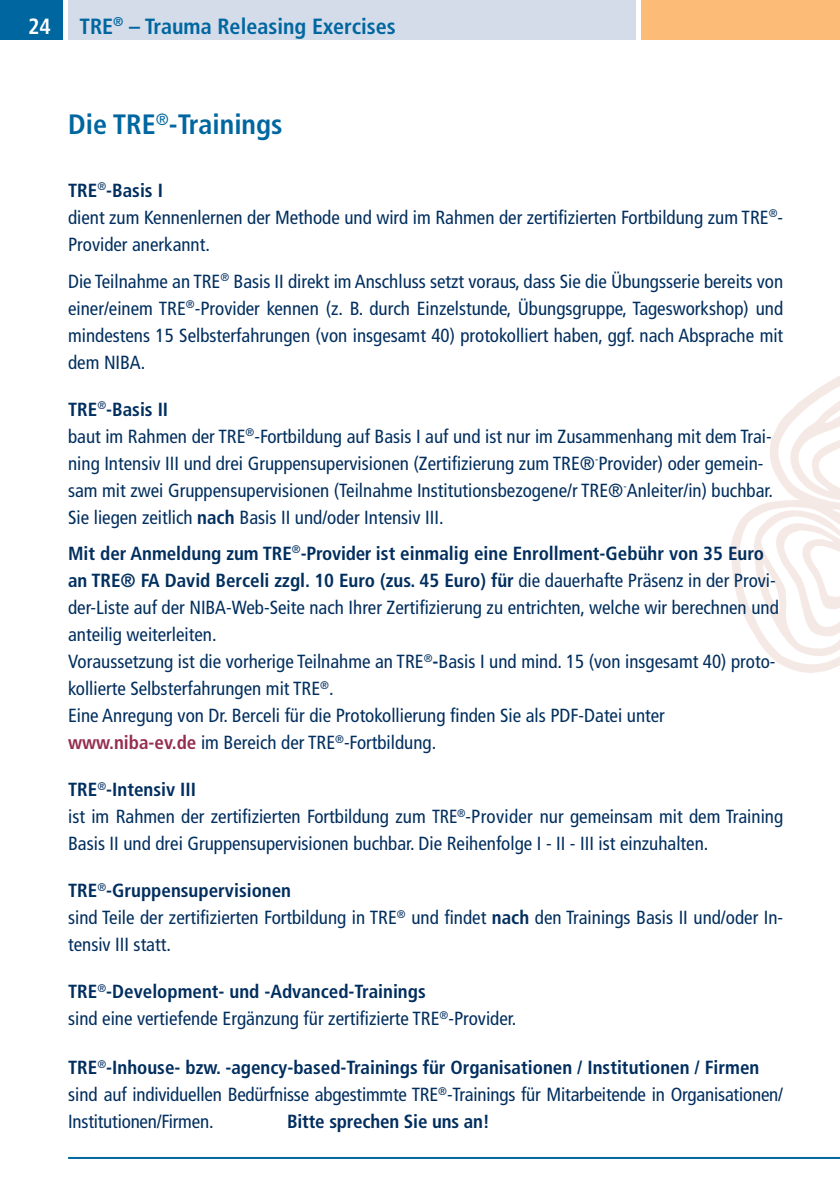
<style>
.page{position:relative;width:840px;height:1191px;background:#fff}
.page>*{position:absolute;margin:0;border:0;box-sizing:border-box;transform-origin:0 0}
.t1{font:700 condensed 28px "Frutiger LT Std";color:#0066a0}
.t2{font:700 condensed 22px "Frutiger LT Std";color:#0066a0}
.t3{font:700 condensed 22px "Frutiger LT Std";color:#fff}
.t4{font:condensed 19px/27px "Frutiger LT Std";color:#002e5e}
.t5{font:700 condensed 19px "Frutiger LT Std";letter-spacing:-.01em;color:#002e5e}
.s1{font-weight:700}
.s2{font-weight:700;color:#952d4f}
</style>
<div class="page">
<div style="left:641px;top:0;width:198px;height:40px;background:#fcbb76"></div>
<div style="left:68px;top:0;width:567px;height:40px;background:#d4dcea"></div>
<div style="left:0;top:0;width:62px;height:40px;background:#0066a0"></div>
<hr style="left:68px;top:1157px;width:771px;height:2px;background:#0066a0">
<svg style="left:731px;top:376px;width:108px;height:297px"></svg>
<hr style="left:839px;top:776px;width:1px;height:181px;background:#feeee3">
<p class="t3" style="left:28px;top:13px;width:24px">24</p>
<p class="t2" style="left:79px;top:13px;width:318px">TRE<sup>®</sup> – Trauma Releasing Exercises</p>
<h1 class="t1" style="left:68px;top:108px;width:216px">Die TRE<sup>®</sup>-Trainings</h1>
<p class="t4" style="left:68px;top:177px;width:716px"><span class="s1">TRE</span><sup>®</sup><span class="s1">-Basis I<br></span>dient zum Kennenlernen der Methode und wird im Rahmen der zertifizierten Fortbildung zum TRE<sup>®</sup>-<br>Provider anerkannt.</p>
<p class="t4" style="left:68px;top:268px;width:716px;text-align:justify">Die Teilnahme an TRE<sup>®</sup> Basis II direkt im Anschluss setzt voraus, dass Sie die Übungsserie bereits von einer/einem TRE<sup>®</sup>-Provider kennen (z. B. durch Einzelstunde, Übungsgruppe, Tagesworkshop) und mindestens 15 Selbsterfahrungen (von insgesamt 40) protokolliert haben, ggf. nach Absprache mit dem NIBA.</p>
<p class="t4" style="left:68px;top:396px;width:706px"><span class="s1">TRE</span><sup>®</sup><span class="s1">-Basis II<br></span>baut im Rahmen der TRE<sup>®</sup>-Fortbildung auf Basis I auf und ist nur im Zusammenhang mit dem Trai&shy;ning Intensiv III und drei Gruppensupervisionen (Zertifizierung zum TRE®<sup>-</sup>Provider) oder gemein&shy;sam mit zwei Gruppensupervisionen (Teilnahme Institutionsbezogene/r TRE®<sup>-</sup>Anleiter/in) buchbar.<br>Sie liegen zeitlich <span class="s1">nach</span> Basis II und/oder Intensiv III.</p>
<p class="t4" style="left:68px;top:540px;width:711px"><span class="s1">Mit der Anmeldung zum TRE</span><sup>®</sup><span class="s1">-Provider ist einmalig eine Enrollment-Gebühr von 35 Euro an TRE® FA David Berceli zzgl. 10 Euro (zus. 45 Euro) für</span> die dauerhafte Präsenz in der Provi&shy;der-Liste auf der NIBA-Web-Seite nach Ihrer Zertifizierung zu entrichten, welche wir berechnen und anteilig weiterleiten.<br>Voraussetzung ist die vorherige Teilnahme an TRE<sup>®</sup><span class="s1">-</span>Basis I und mind. 15 (von insgesamt 40) proto&shy;kollierte Selbsterfahrungen mit TRE<sup>®</sup>.<br>Eine Anregung von Dr. Berceli für die Protokollierung finden Sie als PDF-Datei unter <span class="s2">www.niba-ev.de</span> im Bereich der TRE<sup>®</sup>-Fortbildung.</p>
<p class="t4" style="left:68px;top:776px;width:716px"><span class="s1">TRE</span><sup>®</sup><span class="s1">-Intensiv III<br></span>ist im Rahmen der zertifizierten Fortbildung zum TRE<sup>®</sup>-Provider nur gemeinsam mit dem Training<br>Basis II und drei Gruppensupervisionen buchbar. Die Reihenfolge I - II - III ist einzuhalten.</p>
<p class="t4" style="left:68px;top:877px;width:716px"><span class="s1">TRE</span><sup>®</sup><span class="s1">-Gruppensupervisionen<br></span>sind Teile der zertifizierten Fortbildung in TRE<sup>®</sup> und findet <span class="s1">nach</span> den Trainings Basis II und/oder In&shy;tensiv III statt.</p>
<p class="t4" style="left:68px;top:978px;width:449px"><span class="s1">TRE</span><sup>®</sup><span class="s1">-Development- und -Advanced-Trainings<br></span>sind eine vertiefende Ergänzung für zertifizierte TRE<sup>®</sup>-Provider.</p>
<p class="t4" style="left:68px;top:1054px;width:716px"><span class="s1">TRE</span><sup>®</sup><span class="s1">-Inhouse- bzw. -agency-based-Trainings für Organisationen / Institutionen / Firmen </span>sind auf individuellen Bedürfnisse abgestimmte TRE<sup>®</sup>-Trainings für Mitarbeitende in Organisationen/<br>Institutionen/Firmen.</p>
<p class="t5" style="left:287px;top:1110px;width:204px">Bitte sprechen Sie uns an!</p>
</div>
